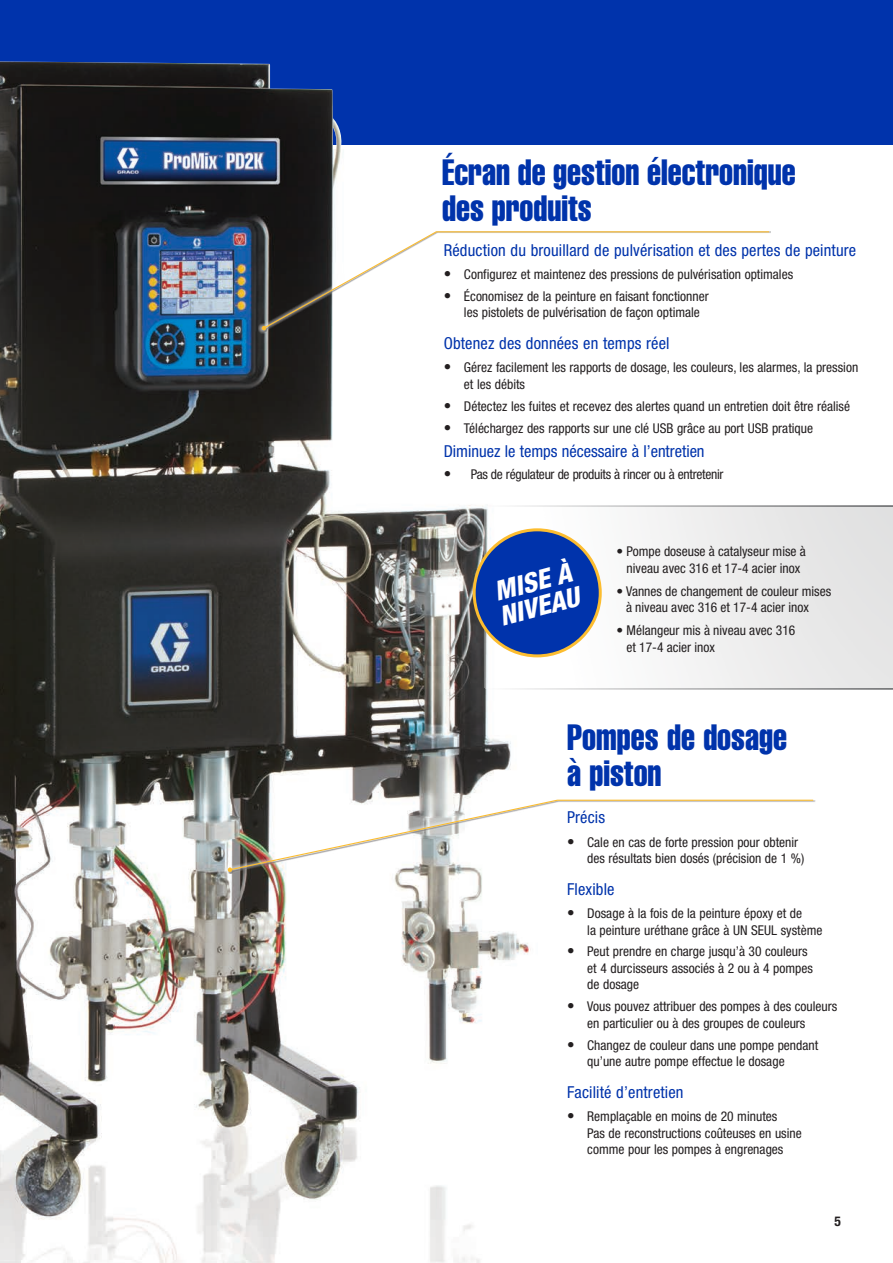
<style>
.page{position:relative;width:893px;height:1263px;background:#fff}
.page>*{position:absolute;margin:0;border:0;box-sizing:border-box;transform-origin:0 0}
.t1{font:36px/36px "Helvetica LT Std Comp";color:#0033ab;scale:.91 1}
.t2{font:italic 800 condensed 27px/25.5px "Helvetica Neue LT Std";color:#fff}
.t3{font:condensed 16.5px "Helvetica Neue LT Std";letter-spacing:.01em;color:#0033ab}
.t4{font:condensed 13.5px/16.5px "Helvetica Neue LT Std";color:#231f20}
.t5{font:condensed 13.5px "Helvetica Neue LT Std";letter-spacing:-.02em;color:#231f20}
.t6{font:700 condensed 13.5px "Helvetica Neue LT Std";color:#231f20}
.s1{font-size:15px}
</style>
<div class="page">
<img style="left:0;top:196px;width:531px;height:1067px">
<div style="left:0;top:0;width:893px;height:145px;background:#0033ab"></div>
<img style="left:0;top:61px;width:342px;height:135px">
<svg style="left:258px;top:228px;width:513px;height:106px"></svg>
<svg style="left:263px;top:231px;width:507px;height:99px"></svg>
<svg style="left:262px;top:326px;width:4px;height:4px"></svg>
<svg style="left:224px;top:796px;width:592px;height:79px"></svg>
<svg style="left:228px;top:799px;width:586px;height:73px"></svg>
<img style="left:485px;top:507px;width:408px;height:180px">
<div style="left:474px;top:530px;width:126px;height:126px;background:#0033ab;border-radius:50%"></div>
<div style="left:473px;top:528px;width:129px;height:129px;border:3px solid #fcbd30;border-radius:50%"></div>
<hr style="left:486px;top:505px;width:407px;height:2px;background:#57585a">
<hr style="left:486px;top:688px;width:407px;height:2px;background:#57585a">
<h1 class="t1" style="left:442px;top:153px;width:390px">Écran de gestion électronique des produits</h1>
<p class="t3" style="left:444px;top:240px;width:414px">Réduction du brouillard de pulvérisation et des pertes de peinture</p>
<p class="t4" style="left:444px;top:266px;width:351px"><span class="s1">•</span> Configurez et maintenez des pressions de pulvérisation optimales</p>
<p class="t4" style="left:464px;top:288px;width:246px;text-indent:-20px"><span class="s1">•</span> Économisez de la peinture en faisant fonctionner les pistolets de pulvérisation de façon optimale</p>
<p class="t3" style="left:444px;top:334px;width:227px">Obtenez des données en temps réel</p>
<p class="t4" style="left:464px;top:359px;width:396px;text-indent:-20px"><span class="s1">•</span> Gérez facilement les rapports de dosage, les couleurs, les alarmes, la pression et les débits</p>
<p class="t4" style="left:444px;top:397px;width:408px"><span class="s1">•</span> Détectez les fuites et recevez des alertes quand un entretien doit être réalisé</p>
<p class="t4" style="left:444px;top:419px;width:371px"><span class="s1">•</span> Téléchargez des rapports sur une clé USB grâce au port USB pratique</p>
<p class="t3" style="left:444px;top:442px;width:262px">Diminuez le temps nécessaire à l’entretien</p>
<p class="t5" style="left:444px;top:467px;width:281px"><span class="s1">•</span> Pas de régulateur de produits à rincer ou à entretenir</p>
<h2 class="t2" style="left:490px;top:580px;width:83px;rotate:-15deg">MISE À<br>NIVEAU</h2>
<p class="t4" style="left:617px;top:543px;width:191px;text-align:center">• Pompe doseuse à catalyseur mise à niveau avec 316 et 17-4 acier inox</p>
<p class="t4" style="left:626px;top:582px;width:207px;text-indent:-9px">• Vannes de changement de couleur mises à niveau avec 316 et 17-4 acier inox</p>
<p class="t4" style="left:627px;top:622px;width:170px;text-indent:-10px">• Mélangeur mis à niveau avec 316 et 17-4 acier inox</p>
<h1 class="t1" style="left:567px;top:719px;width:243px">Pompes de dosage à piston</h1>
<p class="t3" style="left:567px;top:808px;width:40px">Précis</p>
<p class="t4" style="left:587px;top:833px;width:218px;text-indent:-20px"><span class="s1">•</span> Cale en cas de forte pression pour obtenir des résultats bien dosés (précision de 1 %)</p>
<p class="t3" style="left:567px;top:879px;width:49px">Flexible</p>
<p class="t4" style="left:587px;top:905px;width:237px;text-indent:-20px"><span class="s1">•</span> Dosage à la fois de la peinture époxy et de<br>la peinture uréthane grâce à UN SEUL système</p>
<p class="t4" style="left:587px;top:943px;width:227px;text-indent:-20px"><span class="s1">•</span> Peut prendre en charge jusqu’à 30 couleurs et 4 durcisseurs associés à 2 ou à 4 pompes de dosage</p>
<p class="t4" style="left:587px;top:998px;width:251px;text-indent:-20px"><span class="s1">•</span> Vous pouvez attribuer des pompes à des couleurs en particulier ou à des groupes de couleurs</p>
<p class="t4" style="left:587px;top:1036px;width:232px;text-indent:-20px"><span class="s1">•</span> Changez de couleur dans une pompe pendant qu’une autre pompe effectue le dosage</p>
<p class="t3" style="left:567px;top:1082px;width:118px">Facilité d’entretien</p>
<p class="t4" style="left:587px;top:1108px;width:216px;text-indent:-20px"><span class="s1">•</span> Remplaçable en moins de 20 minutes<br>Pas de reconstructions coûteuses en usine comme pour les pompes à engrenages</p>
<p class="t6" style="left:834px;top:1213px;width:8px">5</p>
</div>
